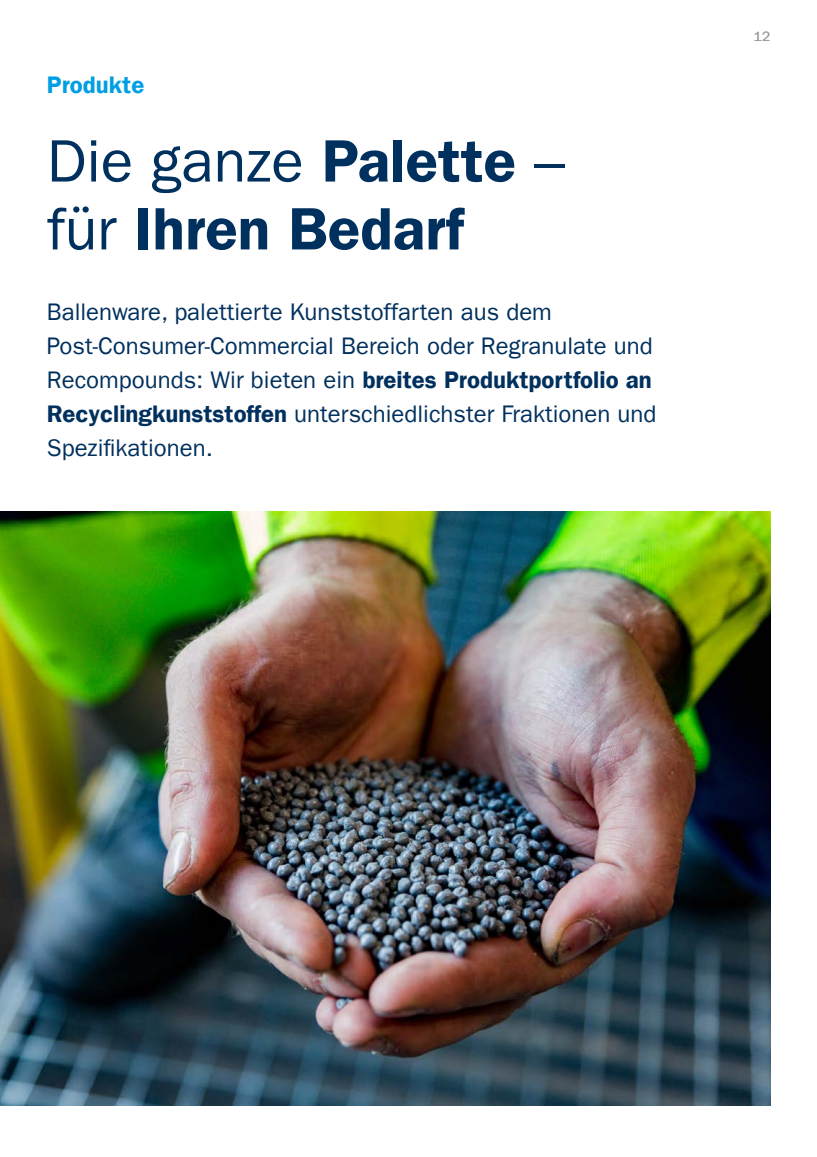
<style>
.page{position:relative;width:817px;height:1157px;background:#fff}
.page>*{position:absolute;margin:0;border:0;box-sizing:border-box;transform-origin:0 0}
.t1{font:600 60px/67.8px "Franklin Gothic LT";color:#00305d}
.t2{font:24px/34px "Franklin Gothic LT";color:#00305d}
.t3{font:600 24px "Franklin Gothic LT";color:#009fe3}
.t4{font:13.5px "Franklin Gothic LT";color:#9d9d9c}
.s1{font-weight:400}
.s2{font-weight:600}
</style>
<div class="page">
<img style="left:0;top:511px;width:770px;height:594px">
<p class="t3" style="left:47px;top:71px;width:99px">Produkte</p>
<h1 class="t1" style="left:47px;top:127px;width:518px"><span class="s1">Die ganze</span> Palette <span class="s1">– für</span> Ihren Bedarf</h1>
<p class="t2" style="left:47px;top:295px;width:611px">Ballenware, palettierte Kunststoffarten aus dem Post-Consumer-Commercial Bereich oder Regranulate und Recompounds: Wir bieten ein <span class="s2">breites Produktportfolio an Recyclingkunststoffen</span> unterschiedlichster Fraktionen und Spezifikationen.</p>
<p class="t4" style="left:753px;top:29px;width:18px">12</p>
</div>
